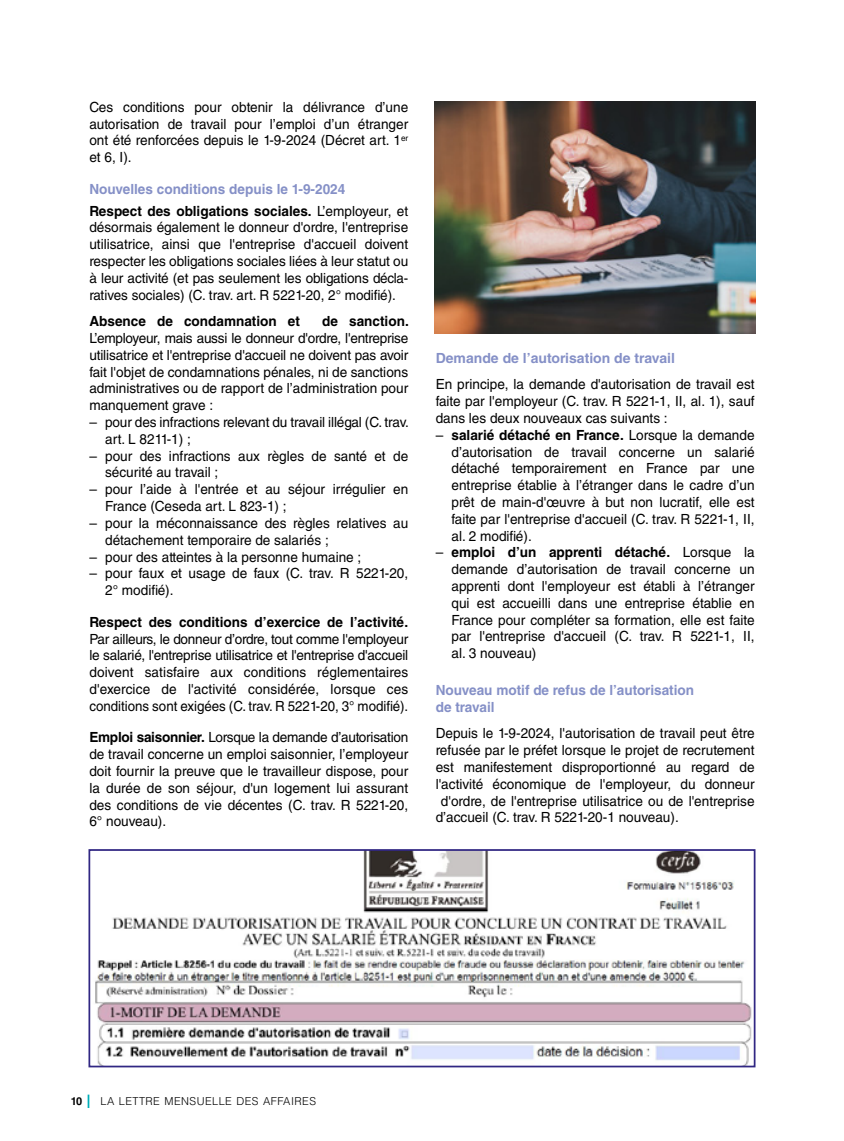
<style>
.page{position:relative;width:844px;height:1141px;background:#fff}
.page>*{position:absolute;margin:0;border:0;box-sizing:border-box;transform-origin:0 0}
._03_texte{font:14px/16.8px "Helvetica LT Std";color:#000;text-align:justify}
._09_t1{font:700 14px/16.8px "Helvetica LT Std";color:#8590c7}
._03_texte-2{font:700 14px "Helvetica LT Std";color:#8590c7}
._03_texte-3{font:700 14px "Helvetica LT Std";color:#000}
.t1{font:300 10.85px "Helvetica LT Std";letter-spacing:.04em;color:#000}
.t2{font:700 10.85px "Helvetica LT Std";color:#000}
.s1{font-weight:700}
</style>
<div class="page">
<svg style="left:88px;top:1095px;width:1px;height:13px"></svg>
<img style="left:434px;top:102px;width:321px;height:231px">
<img style="left:95px;top:852px;width:657px;height:212px">
<div style="left:88px;top:849px;width:667px;height:218px;border:2px solid #312783"></div>
<p class="_03_texte" style="left:89px;top:98px;width:320px">Ces conditions pour obtenir la délivrance d’une autorisation de travail pour l’emploi d’un étranger ont été renforcées depuis le 1-9-2024 (Décret art. 1<sup>er </sup>et 6, I).</p>
<p class="_09_t1" style="left:89px;top:180px;width:257px">Nouvelles conditions depuis le 1-9-2024</p>
<p class="_03_texte" style="left:89px;top:202px;width:320px"><span class="s1">Respect des obligations sociales.</span> L’employeur, et désormais également le donneur d'ordre, l'entreprise utilisatrice, ainsi que l'entreprise d'accueil doivent respecter les obligations sociales liées à leur statut ou à leur activité (et pas seulement les obligations décla&shy;ratives sociales) (C. trav. art. R 5221-20, 2° modifié).</p>
<p class="_03_texte-3" style="left:89px;top:313px;width:212px">Absence de condamnation et</p>
<p class="_03_texte" style="left:89px;top:313px;width:321px;text-indent:233px"><span class="s1">de sanction.<br></span>L’employeur, mais aussi le donneur d'ordre, l'entreprise utilisatrice et l'entreprise d'accueil ne doivent pas avoir fait l'objet de condamnations pénales, ni de sanctions administratives ou de rapport de l’administration pour manquement grave :</p>
<p class="_03_texte" style="left:105px;top:414px;width:305px;text-indent:-16px">– pour des infractions relevant du travail illégal (C. trav. art. L 8211-1) ;</p>
<p class="_03_texte" style="left:105px;top:447px;width:304px;text-indent:-16px">– pour des infractions aux règles de santé et de sécurité au travail ;</p>
<p class="_03_texte" style="left:105px;top:481px;width:304px;text-indent:-16px">– pour l’aide à l'entrée et au séjour irrégulier en<br>France (Ceseda art. L 823-1) ;</p>
<p class="_03_texte" style="left:105px;top:515px;width:304px;text-indent:-16px">– pour la méconnaissance des règles relatives au détachement temporaire de salariés ;</p>
<p class="_03_texte" style="left:89px;top:548px;width:273px">– pour des atteintes à la personne humaine ;</p>
<p class="_03_texte" style="left:105px;top:565px;width:304px;text-indent:-16px">– pour faux et usage de faux (C. trav. R 5221-20,<br>2° modifié).</p>
<p class="_03_texte" style="left:89px;top:613px;width:320px"><span class="s1">Respect des conditions d’exercice de l’activité.<br></span>Par ailleurs, le donneur d’ordre, tout comme l'employeur le salarié, l'entreprise utilisatrice et l'entreprise d'accueil doivent satisfaire aux conditions réglementaires d'exercice de l'activité considérée, lorsque ces conditions sont exigées (C. trav. R 5221-20, 3° modifié).</p>
<p class="_03_texte" style="left:89px;top:729px;width:320px"><span class="s1">Emploi saisonnier.</span> Lorsque la demande d’autorisation de travail concerne un emploi saisonnier, l’employeur doit fournir la preuve que le travailleur dispose, pour la durée de son séjour, d'un logement lui assurant des conditions de vie décentes (C. trav. R 5221-20, 6° nouveau).</p>
<p class="_03_texte-2" style="left:435px;top:349px;width:241px">Demande de l’autorisation de travail</p>
<p class="_03_texte" style="left:435px;top:376px;width:320px">En principe, la demande d'autorisation de travail est faite par l'employeur (C. trav. R 5221-1, II, al. 1), sauf dans les deux nouveaux cas suivants :</p>
<p class="_03_texte" style="left:451px;top:426px;width:304px;text-indent:-16px">– <span class="s1">salarié détaché en France.</span> Lorsque la demande d’autorisation de travail concerne un salarié détaché temporairement en France par une entreprise établie à l’étranger dans le cadre d’un prêt de main-d'œuvre à but non lucratif, elle est faite par l'entreprise d'accueil (C. trav. R 5221-1, II, al. 2 modifié).</p>
<p class="_03_texte" style="left:451px;top:544px;width:304px;text-indent:-16px">– <span class="s1">emploi d’un apprenti détaché.</span> Lorsque la demande d’autorisation de travail concerne un apprenti dont l'employeur est établi à l’étranger qui est accueilli dans une entreprise établie en France pour compléter sa formation, elle est faite par l'entreprise d'accueil (C. trav. R 5221-1, II, al. 3 nouveau)</p>
<p class="_09_t1" style="left:435px;top:681px;width:260px">Nouveau motif de refus de l’autorisation de travail</p>
<p class="_03_texte" style="left:435px;top:725px;width:320px">Depuis le 1-9-2024, l'autorisation de travail peut être</p>
<p class="_03_texte" style="left:435px;top:742px;width:320px">refusée par le préfet lorsque le projet de recrutement</p>
<p class="_03_texte" style="left:435px;top:759px;width:320px">est manifestement disproportionné au regard de</p>
<p class="_03_texte" style="left:435px;top:775px;width:320px">l'activité économique de l'employeur, du donneur</p>
<p class="_03_texte" style="left:441px;top:792px;width:315px">d'ordre, de l'entreprise utilisatrice ou de l'entreprise</p>
<p class="_03_texte" style="left:435px;top:809px;width:244px">d’accueil (C. trav. R 5221-20-1 nouveau).</p>
<p class="t2" style="left:71px;top:1095px;width:13px">10</p>
<p class="t1" style="left:100px;top:1095px;width:217px">LA LETTRE MENSUELLE DES AFFAIRES</p>
</div>
